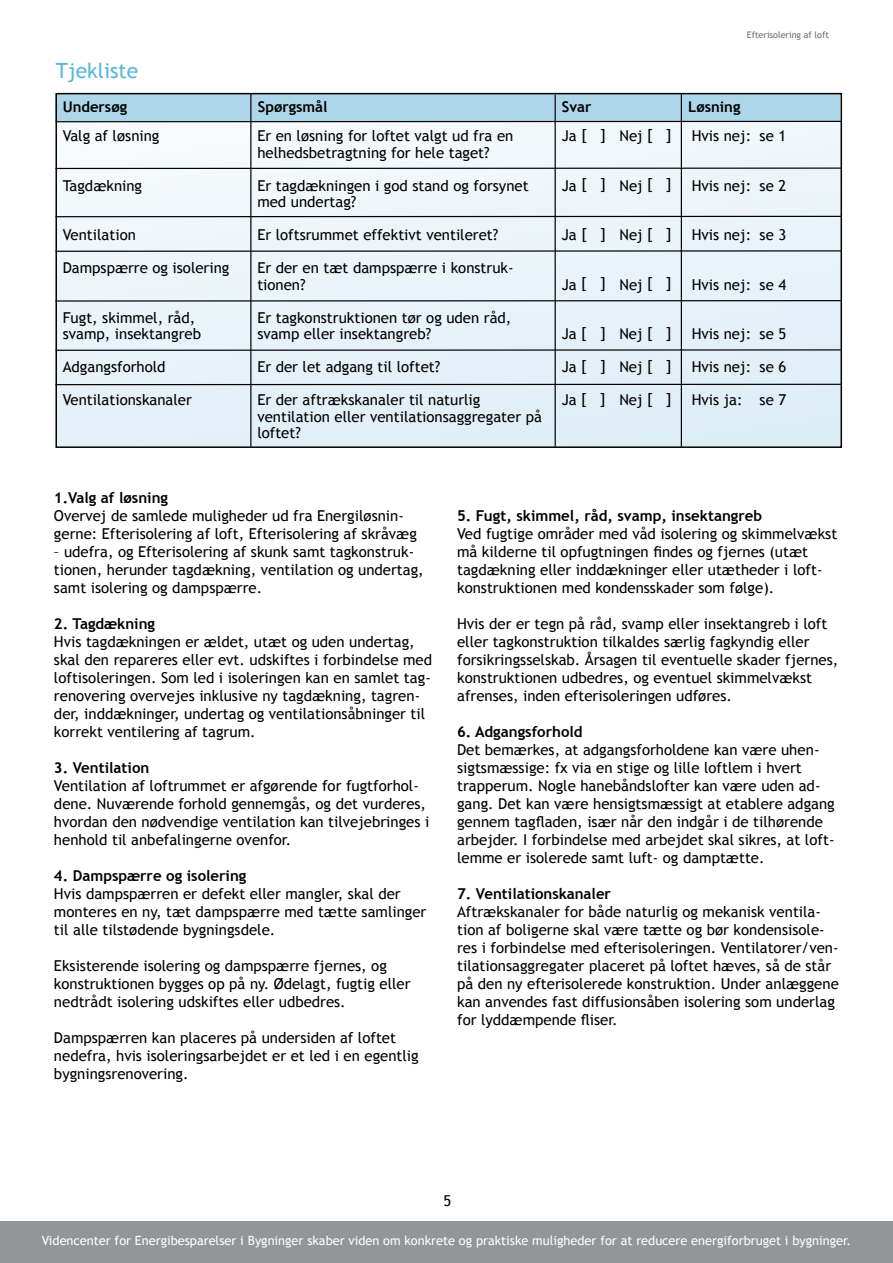
<style>
.page{position:relative;width:893px;height:1263px;background:#fff}
.page>*{position:absolute;margin:0;border:0;box-sizing:border-box;transform-origin:0 0}
.t1{font:21px "Trebuchet MS";color:#58b7dd}
.t2{font:15px/18px "Trebuchet MS";color:#000}
.t3{font:700 15px "Trebuchet MS";color:#000}
.t4{font:700 14.85px "Trebuchet MS";color:#000}
.t5{font:12.75px "Trebuchet MS";color:#fff}
.t6{font:9px "Trebuchet MS";color:#6d6e71}
</style>
<div class="page">
<div style="left:0;top:1221px;width:893px;height:42px;background:#939598"></div>
<div style="left:56px;top:122px;width:785px;height:326px;background:#eaf3f9"></div>
<div style="left:56px;top:94px;width:784px;height:27px;background:#aed6eb"></div>
<hr style="left:250px;top:94px;width:1px;height:352px;background:#000">
<hr style="left:555px;top:95px;width:1px;height:351px;background:#000">
<hr style="left:681px;top:94px;width:1px;height:352px;background:#000">
<hr style="left:56px;top:121px;width:786px;height:1px;background:#000">
<hr style="left:56px;top:168px;width:786px;height:1px;background:#000">
<hr style="left:56px;top:216px;width:786px;height:1px;background:#000">
<hr style="left:56px;top:250px;width:786px;height:2px;background:#000">
<hr style="left:56px;top:300px;width:786px;height:2px;background:#000">
<hr style="left:56px;top:384px;width:786px;height:1px;background:#000">
<hr style="left:56px;top:349px;width:786px;height:2px;background:#000">
<div style="left:56px;top:93px;width:786px;height:355px;border:2px solid #000"></div>
<p class="t6" style="left:747px;top:29px;width:84px">Efterisolering af loft</p>
<h1 class="t1" style="left:56px;top:58px;width:84px">Tjekliste</h1>
<p class="t4" style="left:63px;top:97px;width:66px">Undersøg</p>
<p class="t4" style="left:258px;top:97px;width:71px">Spørgsmål</p>
<p class="t4" style="left:562px;top:98px;width:31px">Svar</p>
<p class="t4" style="left:688px;top:97px;width:54px">Løsning</p>
<p class="t2" style="left:692px;top:127px;width:96px">Hvis nej: se 1</p>
<p class="t2" style="left:692px;top:176px;width:96px">Hvis nej: se 2</p>
<p class="t2" style="left:692px;top:226px;width:96px">Hvis nej: se 3</p>
<p class="t2" style="left:692px;top:275px;width:96px">Hvis nej: se 4</p>
<p class="t2" style="left:692px;top:325px;width:96px">Hvis nej: se 5</p>
<p class="t2" style="left:692px;top:358px;width:96px">Hvis nej: se 6</p>
<p class="t2" style="left:692px;top:391px;width:96px">Hvis ja: se 7</p>
<p class="t2" style="left:562px;top:127px;width:111px">Ja [ ] Nej [ ]</p>
<p class="t2" style="left:562px;top:176px;width:111px">Ja [ ] Nej [ ]</p>
<p class="t2" style="left:562px;top:226px;width:111px">Ja [ ] Nej [ ]</p>
<p class="t2" style="left:562px;top:275px;width:111px">Ja [ ] Nej [ ]</p>
<p class="t2" style="left:562px;top:325px;width:111px">Ja [ ] Nej [ ]</p>
<p class="t2" style="left:562px;top:358px;width:111px">Ja [ ] Nej [ ]</p>
<p class="t2" style="left:562px;top:391px;width:111px">Ja [ ] Nej [ ]</p>
<p class="t2" style="left:63px;top:127px;width:98px">Valg af løsning</p>
<p class="t2" style="left:63px;top:176px;width:81px">Tagdækning</p>
<p class="t2" style="left:63px;top:226px;width:75px">Ventilation</p>
<p class="t2" style="left:63px;top:259px;width:168px">Dampspærre og isolering</p>
<p class="t2" style="left:63px;top:309px;width:140px;line-height:16.5px">Fugt, skimmel, råd, svamp, insektangreb</p>
<p class="t2" style="left:63px;top:358px;width:104px">Adgangsforhold</p>
<p class="t2" style="left:63px;top:391px;width:131px">Ventilationskanaler</p>
<p class="t2" style="left:257px;top:128px;width:258px;line-height:16.5px">Er en løsning for loftet valgt ud fra en helhedsbetragtning for hele taget?</p>
<p class="t2" style="left:257px;top:177px;width:273px;line-height:16.5px">Er tagdækningen i god stand og forsynet med undertag?</p>
<p class="t2" style="left:257px;top:226px;width:243px">Er loftsrummet effektivt ventileret?</p>
<p class="t2" style="left:257px;top:260px;width:258px;line-height:16.5px">Er der en tæt dampspærre i konstruk&shy;tionen?</p>
<p class="t2" style="left:257px;top:309px;width:256px;line-height:16.5px">Er tagkonstruktionen tør og uden råd, svamp eller insektangreb?</p>
<p class="t2" style="left:257px;top:358px;width:184px">Er der let adgang til loftet?</p>
<p class="t2" style="left:257px;top:392px;width:286px;line-height:16.5px">Er der aftrækskanaler til naturlig ventilation eller ventilationsaggregater på loftet?</p>
<p class="t3" style="left:54px;top:488px;width:116px">1.Valg af løsning</p>
<p class="t2" style="left:54px;top:507px;width:364px">Overvej de samlede muligheder ud fra Energiløsnin&shy;gerne: Efterisolering af loft, Efterisolering af skråvæg</p>
<p class="t2" style="left:54px;top:543px;width:371px">– udefra, og Efterisolering af skunk samt tagkonstruk&shy;tionen, herunder tagdækning, ventilation og undertag, samt isolering og dampspærre.</p>
<p class="t3" style="left:54px;top:614px;width:103px">2. Tagdækning</p>
<p class="t2" style="left:54px;top:633px;width:380px">Hvis tagdækningen er ældet, utæt og uden undertag, skal den repareres eller evt. udskiftes i forbindelse med loftisoleringen. Som led i isoleringen kan en samlet tag&shy;renovering overvejes inklusive ny tagdækning, tagren&shy;der, inddækninger, undertag og ventilationsåbninger til korrekt ventilering af tagrum.</p>
<p class="t3" style="left:54px;top:758px;width:97px">3. Ventilation</p>
<p class="t2" style="left:54px;top:777px;width:377px">Ventilation af loftrummet er afgørende for fugtforhol&shy;dene. Nuværende forhold gennemgås, og det vurderes, hvordan den nødvendige ventilation kan tilvejebringes i henhold til anbefalingerne ovenfor.</p>
<p class="t3" style="left:54px;top:866px;width:194px">4. Dampspærre og isolering</p>
<p class="t2" style="left:54px;top:885px;width:374px">Hvis dampspærren er defekt eller mangler, skal der monteres en ny, tæt dampspærre med tætte samlinger til alle tilstødende bygningsdele.</p>
<p class="t2" style="left:54px;top:957px;width:358px">Eksisterende isolering og dampspærre fjernes, og konstruktionen bygges op på ny. Ødelagt, fugtig eller nedtrådt isolering udskiftes eller udbedres.</p>
<p class="t2" style="left:54px;top:1029px;width:366px">Dampspærren kan placeres på undersiden af loftet nedefra, hvis isoleringsarbejdet er et led i en egentlig bygningsrenovering.</p>
<p class="t3" style="left:457px;top:506px;width:307px">5. Fugt, skimmel, råd, svamp, insektangreb</p>
<p class="t2" style="left:457px;top:525px;width:382px">Ved fugtige områder med våd isolering og skimmelvækst må kilderne til opfugtningen findes og fjernes (utæt tagdækning eller inddækninger eller utætheder i loft&shy;konstruktionen med kondensskader som følge).</p>
<p class="t2" style="left:457px;top:615px;width:383px">Hvis der er tegn på råd, svamp eller insektangreb i loft eller tagkonstruktion tilkaldes særlig fagkyndig eller forsikringsselskab. Årsagen til eventuelle skader fjernes, konstruktionen udbedres, og eventuel skimmelvækst afrenses, inden efterisoleringen udføres.</p>
<p class="t3" style="left:457px;top:722px;width:127px">6. Adgangsforhold</p>
<p class="t2" style="left:457px;top:741px;width:379px">Det bemærkes, at adgangsforholdene kan være uhen&shy;sigtsmæssige: fx via en stige og lille loftlem i hvert trapperum. Nogle hanebåndslofter kan være uden ad&shy;gang. Det kan være hensigtsmæssigt at etablere adgang gennem tagfladen, især når den indgår i de tilhørende arbejder. I forbindelse med arbejdet skal sikres, at loft&shy;lemme er isolerede samt luft- og damptætte.</p>
<p class="t3" style="left:457px;top:884px;width:155px">7. Ventilationskanaler</p>
<p class="t2" style="left:457px;top:903px;width:383px">Aftrækskanaler for både naturlig og mekanisk ventila&shy;tion af boligerne skal være tætte og bør kondensisole&shy;res i forbindelse med efterisoleringen. Ventilatorer/ven&shy;tilationsaggregater placeret på loftet hæves, så de står på den ny efterisolerede konstruktion. Under anlæggene kan anvendes fast diffusionsåben isolering som underlag for lyddæmpende fliser.</p>
<p class="t2" style="left:443px;top:1192px;width:9px">5</p>
<p class="t5" style="left:42px;top:1233px;width:811px">Videncenter for Energibesparelser i Bygninger skaber viden om konkrete og praktiske muligheder for at reducere energiforbruget i bygninger.</p>
</div>
